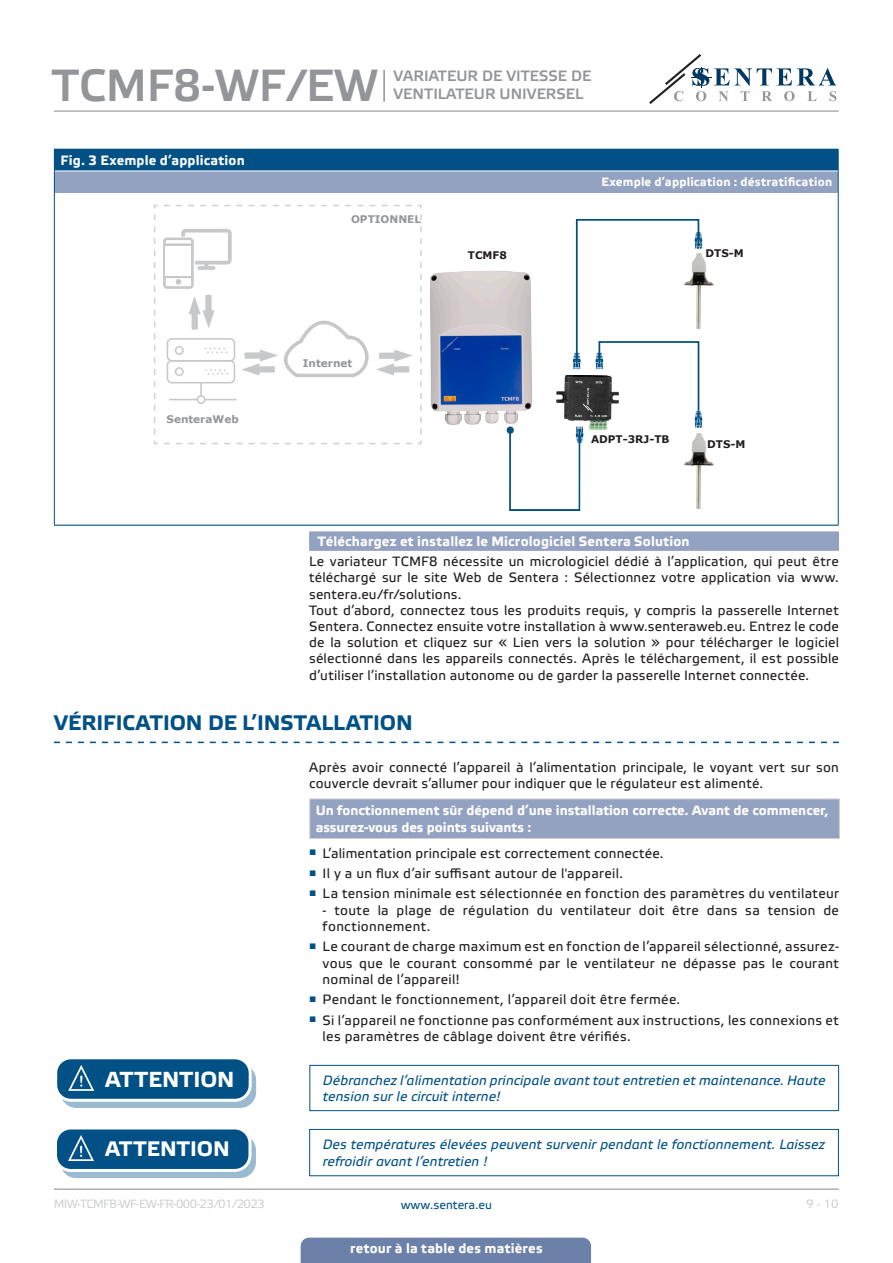
<style>
.page{position:relative;width:893px;height:1263px;background:#fff}
.page>*{position:absolute;margin:0;border:0;box-sizing:border-box;transform-origin:0 0}
.t1{font:45px "Etelka Medium Pro";color:#939598}
.t2{font:700 21.75px "Etelka Text Pro";letter-spacing:.005em;color:#fff}
.t3{font:700 21px "Etelka Text Pro";letter-spacing:-.005em;color:#015186}
.t4{font:700 21px "Etelka Text Pro";letter-spacing:.005em;color:#fff}
.t5{font:15px/18px "Etelka Medium Pro";color:#939598}
.body{font:13.5px/16.2px "Etelka Text Pro";letter-spacing:.025em;color:#231f20;text-align:justify}
.Attention_text{font:italic 13.5px/16.2px "Etelka Text Pro";letter-spacing:.01em;color:#015186}
.Table_main_heading{font:700 13.5px/16.2px "Etelka Text Pro";color:#fff}
.Number-roman{font:700 13.5px "Etelka Text Pro";letter-spacing:.015em;color:#fff}
.table_text{font:700 13.5px "Etelka Text Pro";letter-spacing:.01em;color:#fff}
.t6{font:12px "Etelka Text Pro";letter-spacing:-.05em;color:#d1d2d4}
.table_text-2{font:700 12px "Etelka Text Pro";letter-spacing:.02em;color:#fff}
.t7{font:12px "Etelka Text Pro";color:#015186}
.t8{font:700 10.5px "Verdana";color:#939598}
.t9{font:700 10.5px "Verdana";color:#231f20}
</style>
<div class="page">
<hr style="left:54px;top:111px;width:785px;height:1px;background:#939598">
<hr style="left:54px;top:1188px;width:785px;height:2px;background:#939598">
<svg style="left:649px;top:54px;width:187px;height:50px"></svg>
<div style="left:301px;top:1237px;width:290px;height:26px;background:#6c81aa"></div>
<hr style="left:383px;top:70px;width:2px;height:32px;background:#939598">
<div style="left:309px;top:531px;width:530px;height:20px;background:#94a2c2"></div>
<svg style="left:54px;top:742px;width:785px;height:1px"></svg>
<div style="left:54px;top:149px;width:784px;height:22px;background:#015186"></div>
<div style="left:54px;top:171px;width:784px;height:21px;background:#94a2c2"></div>
<hr style="left:54px;top:149px;width:785px;height:1px;background:#015186">
<svg style="left:54px;top:170px;width:1px;height:22px"></svg>
<svg style="left:838px;top:150px;width:1px;height:42px"></svg>
<hr style="left:54px;top:192px;width:1px;height:333px;background:#015186">
<hr style="left:838px;top:192px;width:1px;height:333px;background:#015186">
<hr style="left:54px;top:525px;width:785px;height:1px;background:#015186">
<hr style="left:55px;top:171px;width:783px;height:1px;background:#fff">
<img style="left:702px;top:256px;width:11px;height:30px">
<img style="left:702px;top:436px;width:11px;height:30px">
<hr style="left:509px;top:431px;width:2px;height:79px;background:#06517c">
<hr style="left:509px;top:509px;width:70px;height:2px;background:#06517c">
<svg style="left:573px;top:218px;width:129px;height:293px"></svg>
<img style="left:430px;top:257px;width:181px;height:176px">
<svg style="left:154px;top:205px;width:268px;height:240px"></svg>
<div style="left:310px;top:799px;width:529px;height:39px;background:#94a2c2"></div>
<hr style="left:309px;top:799px;width:1px;height:39px;background:#d1d2d4">
<hr style="left:309px;top:798px;width:531px;height:1px;background:#d1d2d4">
<hr style="left:309px;top:838px;width:531px;height:1px;background:#d1d2d4">
<hr style="left:839px;top:799px;width:1px;height:39px;background:#d1d2d4">
<div style="left:61px;top:1065px;width:194px;height:42px;background:#9abacf;border-radius:15px"></div>
<div style="left:60px;top:1064px;width:196px;height:44px;border:1px solid #015186;border-radius:15px"></div>
<div style="left:56px;top:1058px;width:194px;height:42px;background:#015186;border-radius:15px"></div>
<div style="left:54px;top:1056px;width:198px;height:46px;border:3px solid #fff;border-radius:15px"></div>
<svg style="left:67px;top:1065px;width:39px;height:43px"></svg>
<div style="left:309px;top:1065px;width:530px;height:46px;border:1px solid #015186"></div>
<div style="left:61px;top:1135px;width:194px;height:42px;background:#9abacf;border-radius:15px"></div>
<div style="left:60px;top:1134px;width:196px;height:44px;border:1px solid #015186;border-radius:15px"></div>
<div style="left:56px;top:1128px;width:194px;height:42px;background:#015186;border-radius:15px"></div>
<div style="left:54px;top:1126px;width:197px;height:46px;border:3px solid #fff;border-radius:15px"></div>
<svg style="left:67px;top:1135px;width:39px;height:44px"></svg>
<div style="left:309px;top:1129px;width:530px;height:47px;border:1px solid #015186"></div>
<h1 class="t1" style="left:52px;top:61px;width:328px">TCMF8-WF/EW</h1>
<p class="t5" style="left:394px;top:67px;width:199px">VARIATEUR DE VITESSE DE<br>VENTILATEUR UNIVERSEL</p>
<p class="table_text" style="left:60px;top:152px;width:186px">Fig. 3 Exemple d’application</p>
<p class="t8" style="left:167px;top:412px;width:74px">SenteraWeb</p>
<p class="t8" style="left:351px;top:212px;width:72px">OPTIONNEL</p>
<p class="t8" style="left:303px;top:355px;width:51px">Internet</p>
<p class="t9" style="left:468px;top:247px;width:41px">TCMF8</p>
<p class="table_text-2" style="left:601px;top:174px;width:232px">Exemple d’application : déstratification</p>
<p class="t9" style="left:705px;top:246px;width:40px">DTS-M</p>
<p class="t9" style="left:591px;top:432px;width:80px">ADPT-3RJ-TB</p>
<p class="t9" style="left:707px;top:436px;width:40px">DTS-M</p>
<p class="Number-roman" style="left:318px;top:533px;width:374px">Téléchargez et installez le Micrologiciel Sentera Solution</p>
<p class="body" style="left:309px;top:554px;width:531px">Le variateur TCMF8 nécessite un micrologiciel dédié à l’application, qui peut être téléchargé sur le site Web de Sentera : Sélectionnez votre application via www. sentera.eu/fr/solutions.</p>
<p class="body" style="left:309px;top:603px;width:531px">Tout d’abord, connectez tous les produits requis, y compris la passerelle Internet Sentera. Connectez ensuite votre installation à www.senteraweb.eu. Entrez le code de la solution et cliquez sur « Lien vers la solution » pour télécharger le logiciel sélectionné dans les appareils connectés. Après le téléchargement, il est possible d’utiliser l’installation autonome ou de garder la passerelle Internet connectée.</p>
<p class="t3" style="left:54px;top:710px;width:360px">VÉRIFICATION DE L’INSTALLATION</p>
<p class="body" style="left:309px;top:760px;width:531px">Après avoir connecté l’appareil à l’alimentation principale, le voyant vert sur son couvercle devrait s’allumer pour indiquer que le régulateur est alimenté.</p>
<p class="Table_main_heading" style="left:316px;top:803px;width:514px">Un fonctionnement sûr dépend d’une installation correcte. Avant de commencer, assurez-vous des points suivants :</p>
<p class="body" style="left:309px;top:846px;width:356px"><sup>■</sup> L’alimentation principale est correctement connectée.</p>
<p class="body" style="left:309px;top:866px;width:315px"><sup>■</sup> Il y a un flux d’air suffisant autour de l'appareil.</p>
<p class="body" style="left:309px;top:886px;width:531px"><sup>■</sup> La tension minimale est sélectionnée en fonction des paramètres du ventilateur</p>
<p class="body" style="left:323px;top:903px;width:518px">- toute la plage de régulation du ventilateur doit être dans sa tension de fonctionnement.</p>
<p class="body" style="left:323px;top:939px;width:518px;text-indent:-13px"><sup>■</sup> Le courant de charge maximum est en fonction de l’appareil sélectionné, assurez&shy;vous que le courant consommé par le ventilateur ne dépasse pas le courant nominal de l’appareil!</p>
<p class="body" style="left:309px;top:992px;width:373px"><sup>■</sup> Pendant le fonctionnement, l’appareil doit être fermée.</p>
<p class="body" style="left:323px;top:1013px;width:518px;text-indent:-13px"><sup>■</sup> Si l’appareil ne fonctionne pas conformément aux instructions, les connexions et les paramètres de câblage doivent être vérifiés.</p>
<p class="t2" style="left:106px;top:1065px;width:130px">ATTENTION</p>
<p class="Attention_text" style="left:323px;top:1073px;width:504px">Débranchez l’alimentation principale avant tout entretien et maintenance. Haute tension sur le circuit interne!</p>
<p class="t4" style="left:105px;top:1136px;width:126px">ATTENTION</p>
<p class="Attention_text" style="left:323px;top:1137px;width:504px">Des températures élevées peuvent survenir pendant le fonctionnement. Laissez refroidir avant l’entretien !</p>
<p class="t6" style="left:54px;top:1197px;width:212px">MIW-TCMF8-WF-EW-FR-000 - 23 / 01 / 2023</p>
<p class="t7" style="left:401px;top:1198px;width:93px">www.sentera.eu</p>
<p class="t6" style="left:806px;top:1197px;width:34px">9 - 10</p>
<p class="Table_main_heading" style="left:350px;top:1240px;width:194px">retour à la table des matières</p>
</div>
